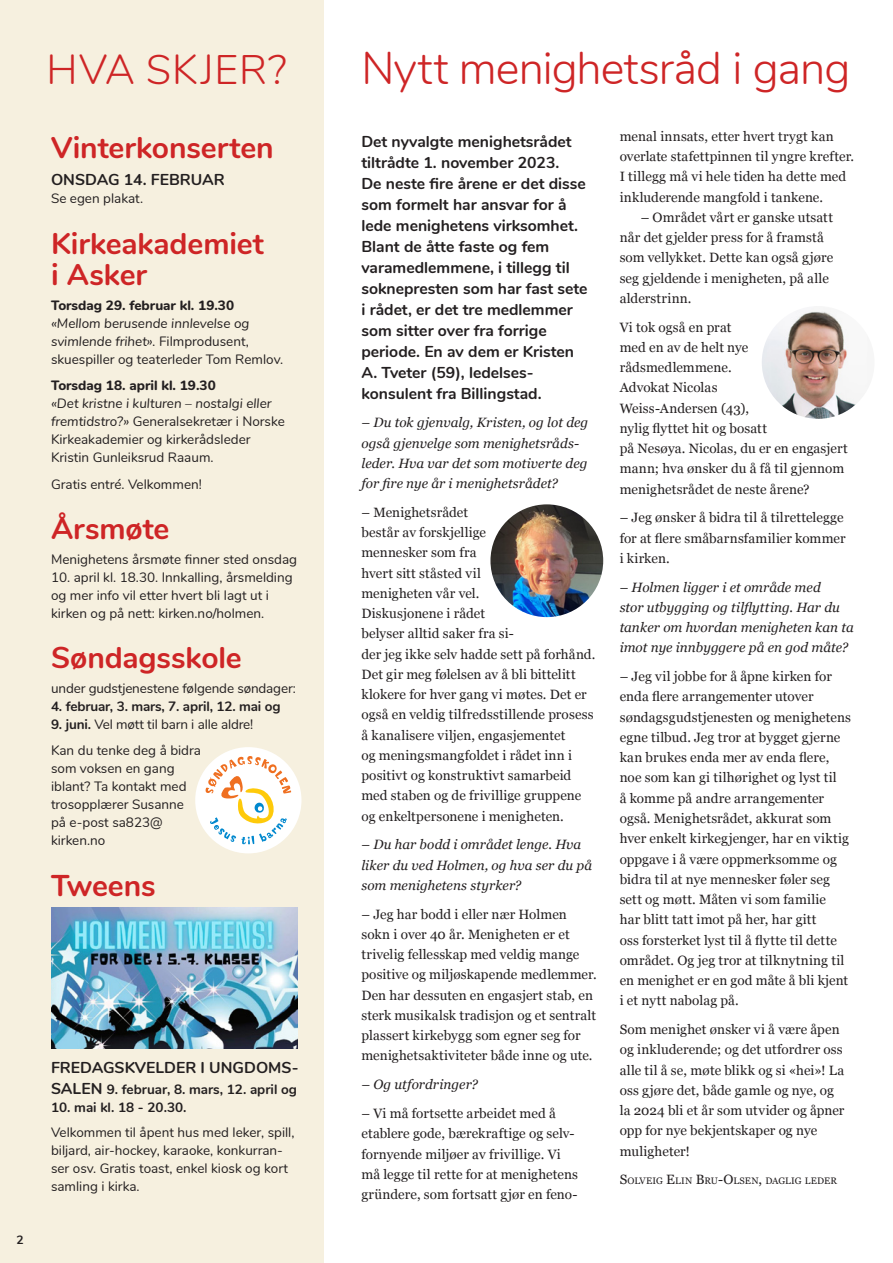
<style>
.page{position:relative;width:893px;height:1263px;background:#fff}
.page>*{position:absolute;margin:0;border:0;box-sizing:border-box;transform-origin:0 0}
.Overskrift1{font:300 45px "Nunito";letter-spacing:-.02em;color:#ce2526}
.Overskrift1-2{font:300 41.25px "Nunito";letter-spacing:.025em;color:#ce2526}
.Mellom_stor{font:700 30px/31.5px "Nunito";letter-spacing:-.005em;color:#ce2526}
.Ingress{font:700 15.75px/21px "Nunito";color:#231f20}
.Mellom_stor-2{font:700 15.75px "Nunito";color:#231f20}
.Brød{font:13.5px/20.2px "Georgia";letter-spacing:.005em;color:#231f20}
.Faktatekst{font:13.5px/18px "Nunito";color:#231f20}
.Brød-2{font:italic 13.5px/20.2px "Georgia";letter-spacing:.005em;color:#231f20}
.Mellom_stor-3{font:700 13.5px "Nunito";color:#231f20}
.Faktatekst-2{font:700 13.5px "Nunito";letter-spacing:-.01em;color:#231f20}
.Ingress-2{font:13.5px "Nunito";color:#231f20}
.t1{font:700 12px "Nunito";color:#231f20}
.t2{font:9.45px "Georgia";letter-spacing:.005em;color:#231f20}
.s1{font-weight:800}
.s2{font-style:italic}
.s3{font-weight:700}
.s4{font-size:15.75px}
.s5{font-style:normal}
.s6{font-size:13.5px}
</style>
<div class="page">
<div style="left:0;top:0;width:323px;height:1263px;background:#f6f0df"></div>
<img style="left:51px;top:907px;width:247px;height:141px">
<div style="left:195px;top:747px;width:106px;height:106px;background:#fff;border-radius:50%"></div>
<svg style="left:205px;top:756px;width:86px;height:88px"></svg>
<img style="left:762px;top:306px;width:112px;height:113px;border-radius:56px">
<img style="left:490px;top:504px;width:113px;height:113px;border-radius:56px">
<p class="Overskrift1-2" style="left:47px;top:39px;width:242px">HVA SKJER?</p>
<p class="Mellom_stor" style="left:51px;top:130px;width:224px">Vinterkonserten</p>
<p class="Ingress" style="left:51px;top:168px;width:175px">ONSDAG 14. FEBRUAR</p>
<p class="Ingress-2" style="left:51px;top:189px;width:94px">Se egen plakat.</p>
<p class="Mellom_stor" style="left:51px;top:226px;width:214px">Kirkeakademiet i Asker</p>
<p class="Faktatekst" style="left:51px;top:295px;width:234px"><span class="s1">Torsdag 29. februar kl. 19.30 </span><span class="s2">«Mellom berusende innlevelse og svimlende frihet».</span> Filmprodusent, skuespiller og teaterleder Tom Remlov.</p>
<p class="Faktatekst" style="left:51px;top:376px;width:235px"><span class="s1">Torsdag 18. april kl. 19.30<br></span><span class="s2">«Det kristne i kulturen – nostalgi eller fremtidstro?»</span> Generalsekretær i Norske Kirkeakademier og kirkerådsleder Kristin Gunleiksrud Raaum.</p>
<p class="Faktatekst" style="left:51px;top:474px;width:152px">Gratis entré. Velkommen!</p>
<p class="Mellom_stor" style="left:51px;top:511px;width:120px">Årsmøte</p>
<p class="Faktatekst" style="left:51px;top:549px;width:248px">Menighetens årsmøte finner sted onsdag</p>
<p class="Faktatekst" style="left:51px;top:567px;width:243px">10. april kl. 18.30. Innkalling, årsmelding og mer info vil etter hvert bli lagt ut i kirken og på nett: kirken.no/holmen.</p>
<p class="Mellom_stor" style="left:51px;top:640px;width:192px">Søndagsskole</p>
<p class="Faktatekst" style="left:51px;top:678px;width:246px">under gudstjenestene følgende søndager:</p>
<p class="Faktatekst-2" style="left:51px;top:696px;width:231px">4. februar, 3. mars, 7. april, 12. mai og</p>
<p class="Faktatekst" style="left:51px;top:714px;width:204px"><span class="s3">9. juni.</span> Vel møtt til barn i alle aldre!</p>
<p class="Faktatekst" style="left:51px;top:740px;width:152px">Kan du tenke deg å bidra som voksen en gang iblant? Ta kontakt med trosopplærer Susanne på e-post sa823@ kirken.no</p>
<p class="Mellom_stor" style="left:51px;top:868px;width:106px">Tweens</p>
<p class="t1" style="left:17px;top:1231px;width:9px">2</p>
<p class="Mellom_stor-2" style="left:51px;top:1056px;width:249px">FREDAGSKVELDER I UNGDOMS-</p>
<p class="Mellom_stor-3" style="left:51px;top:1080px;width:247px"><span class="s4">SALEN</span> 9. februar, 8. mars, 12. april og</p>
<p class="Mellom_stor-3" style="left:51px;top:1098px;width:137px">10. mai kl. 18 - 20.30.</p>
<p class="Faktatekst" style="left:51px;top:1122px;width:245px">Velkommen til åpent hus med leker, spill, biljard, air-hockey, karaoke, konkurran&shy;ser osv. Gratis toast, enkel kiosk og kort samling i kirka.</p>
<p class="Overskrift1" style="left:361px;top:35px;width:490px">Nytt menighetsråd i gang</p>
<p class="Ingress" style="left:361px;top:130px;width:228px">Det nyvalgte menighetsrådet tiltrådte 1. november 2023.<br>De neste fire årene er det disse som formelt har ansvar for å lede menighetens virksomhet.<br>Blant de åtte faste og fem varamedlemmene, i tillegg til soknepresten som har fast sete i rådet, er det tre medlemmer som sitter over fra forrige periode. En av dem er Kristen<br>A. Tveter (59), ledelses&shy;konsulent fra Billingstad.</p>
<p class="Brød-2" style="left:361px;top:412px;width:228px">– Du tok gjenvalg, Kristen, og lot deg også gjenvelge som menighetsråds&shy;leder. Hva var det som motiverte deg for fire nye år i menighetsrådet?</p>
<p class="Brød" style="left:361px;top:502px;width:235px">– Menighetsrådet<br>består av forskjellige<br>mennesker som fra<br>hvert sitt ståsted vil<br>menigheten vår vel.<br>Diskusjonene i rådet<br>belyser alltid saker fra si-<br>der jeg ikke selv hadde sett på forhånd.<br>Det gir meg følelsen av å bli bittelitt klokere for hver gang vi møtes. Det er også en veldig tilfredsstillende prosess å kanalisere viljen, engasjementet<br>og meningsmangfoldet i rådet inn i positivt og konstruktivt samarbeid med staben og de frivillige gruppene og enkeltpersonene i menigheten.</p>
<p class="Brød-2" style="left:361px;top:834px;width:232px"><span class="s5">–</span> Du har bodd i området lenge. Hva liker du ved Holmen, og hva ser du på som menighetens styrker?</p>
<p class="Brød" style="left:361px;top:904px;width:237px">– Jeg har bodd i eller nær Holmen sokn i over 40 år. Menigheten er et trivelig fellesskap med veldig mange positive og miljøskapende medlemmer.<br>Den har dessuten en engasjert stab, en sterk musikalsk tradisjon og et sentralt plassert kirkebygg som egner seg for menighetsaktiviteter både inne og ute.</p>
<p class="Brød-2" style="left:361px;top:1074px;width:118px">– Og utfordringer?</p>
<p class="Brød" style="left:361px;top:1103px;width:218px">– Vi må fortsette arbeidet med å etablere gode, bærekraftige og selv&shy;fornyende miljøer av frivillige. Vi må legge til rette for at menighetens gründere, som fortsatt gjør en feno-</p>
<p class="Brød" style="left:620px;top:126px;width:236px">menal innsats, etter hvert trygt kan overlate stafettpinnen til yngre krefter.<br>I tillegg må vi hele tiden ha dette med inkluderende mangfold i tankene.</p>
<p class="Brød" style="left:620px;top:207px;width:215px;text-indent:21px">– Området vårt er ganske utsatt når det gjelder press for å framstå som vellykket. Dette kan også gjøre seg gjeldende i menigheten, på alle alderstrinn.</p>
<p class="Brød" style="left:620px;top:317px;width:230px">Vi tok også en prat<br>med en av de helt nye rådsmedlemmene.<br>Advokat Nicolas<br>Weiss-Andersen (43),<br>nylig flyttet hit og bosatt<br>på Nesøya. Nicolas, du er en engasjert mann; hva ønsker du å få til gjennom menighetsrådet de neste årene?</p>
<p class="Brød" style="left:620px;top:508px;width:227px">– Jeg ønsker å bidra til å tilrettelegge for at flere småbarnsfamilier kommer i kirken.</p>
<p class="Brød-2" style="left:620px;top:576px;width:236px"><span class="s5">–</span> Holmen ligger i et område med<br>stor utbygging og tilflytting. Har du tanker om hvordan menigheten kan ta imot nye innbyggere på en god måte?</p>
<p class="Brød" style="left:620px;top:666px;width:233px">– Jeg vil jobbe for å åpne kirken for enda flere arrangementer utover søndagsgudstjenesten og menighetens egne tilbud. Jeg tror at bygget gjerne kan brukes enda mer av enda flere, noe som kan gi tilhørighet og lyst til<br>å komme på andre arrangementer også. Menighetsrådet, akkurat som hver enkelt kirkegjenger, har en viktig oppgave i å være oppmerksomme og bidra til at nye mennesker føler seg sett og møtt. Måten vi som familie<br>har blitt tatt imot på her, har gitt<br>oss forsterket lyst til å flytte til dette området. Og jeg tror at tilknytning til en menighet er en god måte å bli kjent i et nytt nabolag på.</p>
<p class="Brød" style="left:620px;top:1019px;width:226px">Som menighet ønsker vi å være åpen og inkluderende; og det utfordrer oss alle til å se, møte blikk og si «hei»! La oss gjøre det, både gamle og nye, og la 2024 bli et år som utvider og åpner opp for nye bekjentskaper og nye muligheter!</p>
<p class="t2" style="left:620px;top:1176px;width:219px"><span class="s6">S</span>OLVEIG <span class="s6">E</span>LIN <span class="s6">B</span>RU<span class="s6">-O</span>LSEN<span class="s6">,</span> DAGLIG LEDER</p>
</div>
